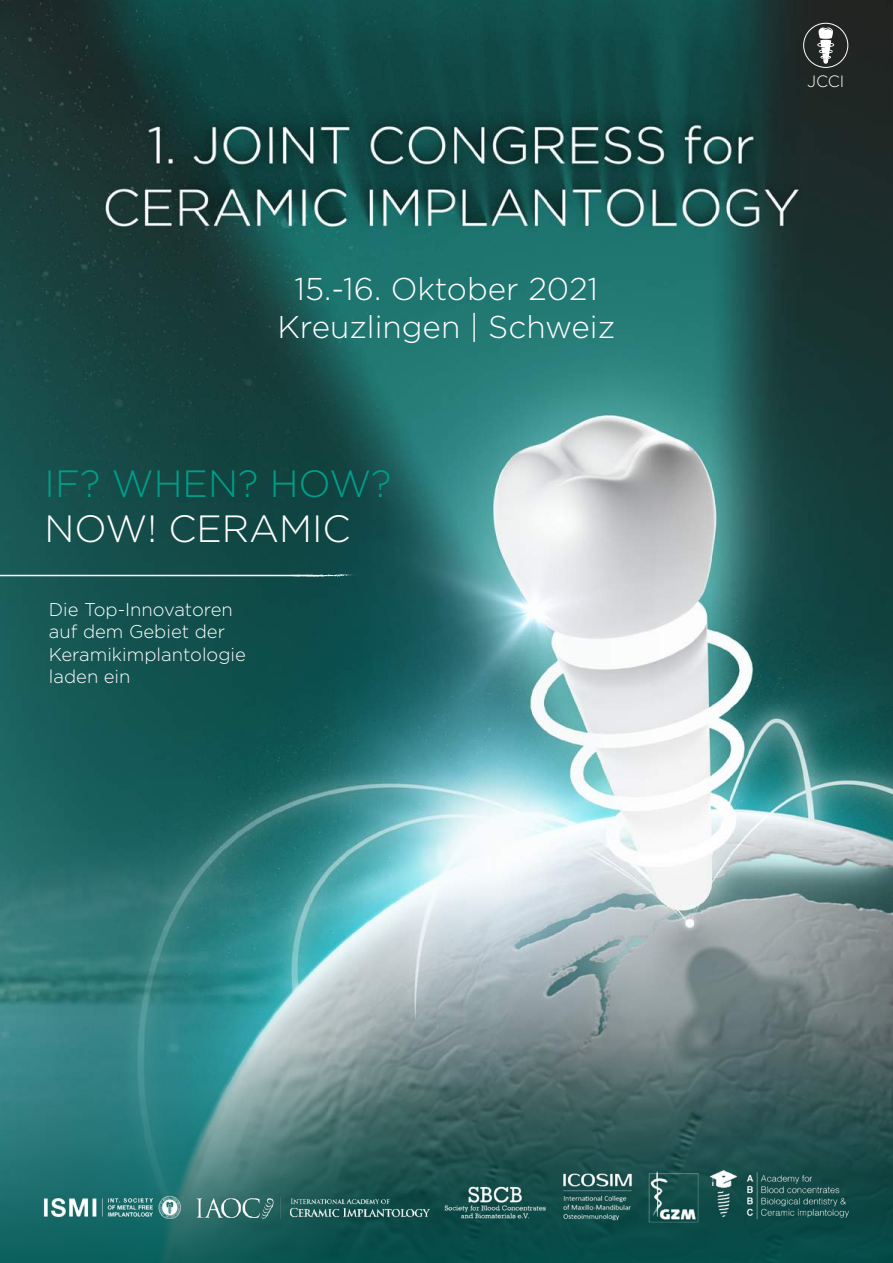
<style>
.page{position:relative;width:893px;height:1263px;background:#fff}
.page>*{position:absolute;margin:0;border:0;box-sizing:border-box;transform-origin:0 0}
.t1{font:300 37.95px "Gotham";color:#009e89}
.t2{font:300 37.95px "Gotham";color:#fff}
.t3{font:300 31.5px/37.8px "Gotham";color:#fff;text-align:center}
.t4{font:300 18.45px/22.5px "Gotham";color:#fff}
.t5{font:300 16.35px "Gotham";color:#fff}
</style>
<div class="page">
<img style="left:0;top:0;width:893px;height:1017px">
<svg style="left:0;top:1017px;width:893px;height:246px;background:#386d6c"></svg>
<img style="left:43px;top:1194px;width:140px;height:25px">
<img style="left:197px;top:1197px;width:232px;height:21px">
<img style="left:441px;top:1184px;width:109px;height:37px">
<img style="left:562px;top:1171px;width:70px;height:49px">
<img style="left:711px;top:1171px;width:137px;height:47px">
<img style="left:649px;top:1170px;width:50px;height:52px">
<div style="left:803px;top:23px;width:45px;height:45px;border:1px solid #fff;border-radius:50%"></div>
<svg style="left:817px;top:27px;width:17px;height:37px"></svg>
<hr style="left:0;top:575px;width:312px;height:1px;background:#fff">
<svg style="left:291px;top:574px;width:70px;height:3px"></svg>
<h2 class="t3" style="left:277px;top:269px;width:339px">15.-16. Oktober 2021<br>Kreuzlingen | Schweiz</h2>
<h1 class="t1" style="left:45px;top:460px;width:348px">IF? WHEN? HOW?</h1>
<h1 class="t2" style="left:45px;top:505px;width:307px">NOW! CERAMIC</h1>
<p class="t4" style="left:49px;top:597px;width:199px">Die Top-Innovatoren auf dem Gebiet der<br>Keramikimplantologie laden ein</p>
<p class="t5" style="left:807px;top:71px;width:39px">JCCI</p>
</div>
